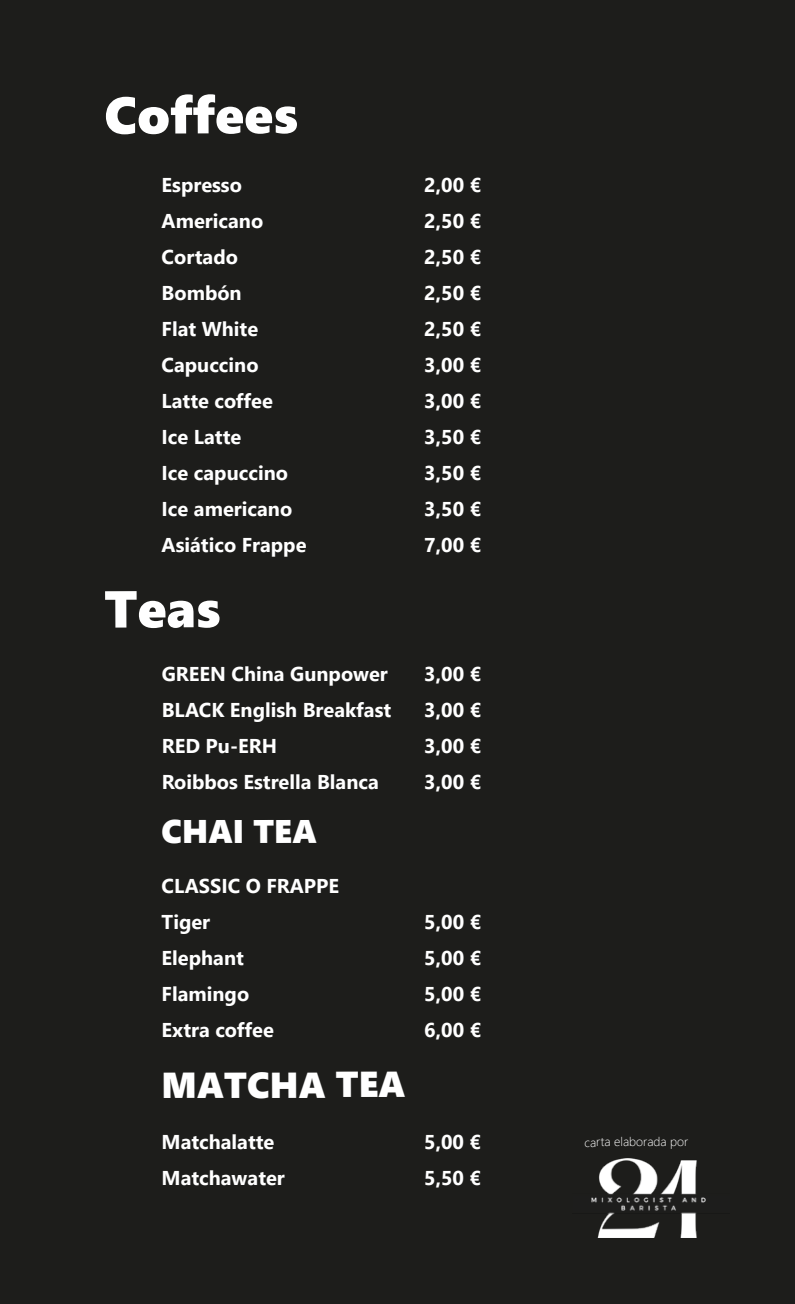
<style>
.page{position:relative;width:795px;height:1304px;background:#1d1d1b}
.page>*{position:absolute;margin:0;border:0;box-sizing:border-box;transform-origin:0 0}
.t1{font:52px "Segoe UI Black";letter-spacing:-.005em;color:#fff}
.t2{font:36px "Segoe UI Black";letter-spacing:-.005em;color:#fff}
.t3{font:32.6px "Segoe UI Black";letter-spacing:-.005em;color:#fff}
.t4{font:700 20px/36px "Segoe UI";color:#fff}
.t5{font:300 12.4px "Segoe UI";letter-spacing:-.005em;color:#fff}
</style>
<div class="page">
<img style="left:591px;top:1159px;width:115px;height:78px">
<h1 class="t1" style="left:104px;top:77px;width:196px">Coffees</h1>
<p class="t4" style="left:162px;top:166px;width:146px">Espresso<br>Americano<br>Cortado<br>Bombón<br>Flat White<br>Capuccino<br>Latte coffee<br>Ice Latte<br>Ice capuccino<br>Ice americano<br>Asiático Frappe</p>
<h1 class="t1" style="left:104px;top:571px;width:118px">Teas</h1>
<p class="t4" style="left:162px;top:654px;width:231px">GREEN China Gunpower<br>BLACK English Breakfast<br>RED Pu-ERH<br>Roibbos Estrella Blanca</p>
<h3 class="t3" style="left:162px;top:808px;width:157px">CHAI TEA</h3>
<p class="t4" style="left:162px;top:866px;width:179px">CLASSIC O FRAPPE<br>Tiger<br>Elephant<br>Flamingo<br>Extra coffee</p>
<h2 class="t2" style="left:162px;top:1059px;width:245px">MATCHA TEA</h2>
<p class="t4" style="left:162px;top:1122px;width:125px">Matchalatte<br>Matchawater</p>
<p class="t4" style="left:424px;top:166px;width:58px;text-align:justify">2,00 € 2,50 € 2,50 € 2,50 € 2,50 € 3,00 € 3,00 € 3,50 € 3,50 € 3,50 € 7,00 €</p>
<p class="t4" style="left:424px;top:654px;width:58px;text-align:justify">3,00 € 3,00 € 3,00 € 3,00 €</p>
<p class="t4" style="left:424px;top:902px;width:58px;text-align:justify">5,00 € 5,00 € 5,00 € 6,00 €</p>
<p class="t4" style="left:424px;top:1122px;width:58px">5,00 €<br>5,50 €</p>
<p class="t5" style="left:584px;top:1130px;width:105px">carta elaborada por</p>
</div>
